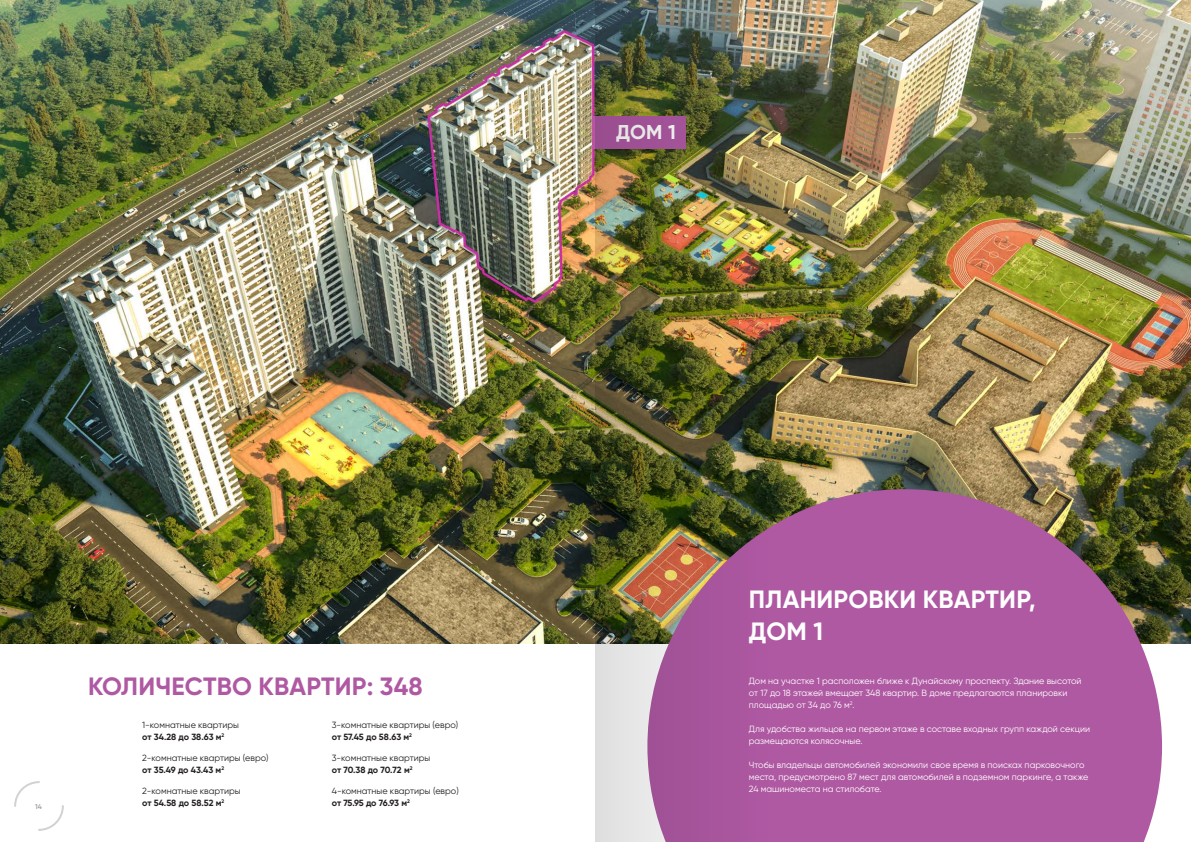
<style>
.page{position:relative;width:1191px;height:842px;background:#fff}
.page>*{position:absolute;margin:0;border:0;box-sizing:border-box;transform-origin:0 0}
.Citata-25-bold-caps{font:700 25px/32px "Gilroy";letter-spacing:.01em;color:#fff}
.Citata-25-bold-caps-2{font:700 25px "Gilroy";letter-spacing:.01em;color:#af59a3}
.Head-30{font:700 20px "Gilroy";color:#fff}
.text-9-white{font:9px/12px "Gilroy";color:#fff}
.text-9-white-2{font:9px/12px "Gilroy";color:#231f20}
.text-9-white-3{font:700 9px "Gilroy";letter-spacing:-.02em;color:#231f20}
.t1{font:700 7px "Gilroy";color:#a8a9ad}
.s1{font-weight:700}
</style>
<div class="page">
<img style="left:0;top:0;width:1191px;height:644px">
<svg style="left:768px;top:489px;width:394px;height:353px;background:#a65a96"></svg>
<div style="left:593px;top:116px;width:93px;height:32px;background:#af59a3"></div>
<svg style="left:14px;top:781px;width:50px;height:50px"></svg>
<img style="left:595px;top:0;width:173px;height:842px">
<p class="Head-30" style="left:616px;top:120px;width:61px">ДОМ 1</p>
<p class="t1" style="left:35px;top:802px;width:8px">14</p>
<p class="Citata-25-bold-caps-2" style="left:88px;top:671px;width:336px">КОЛИЧЕСТВО КВАРТИР: 348</p>
<p class="text-9-white-2" style="left:142px;top:718px;width:98px">1-комнатные квартиры <span class="s1">от 34.28 до 38.63 м</span><sup>2</sup></p>
<p class="text-9-white-2" style="left:332px;top:718px;width:128px">3-комнатные квартиры (евро)</p>
<p class="text-9-white-3" style="left:332px;top:731px;width:82px">от 57.45 до 58.63 м<sup>2</sup></p>
<p class="text-9-white-2" style="left:142px;top:752px;width:128px">2-комнатные квартиры (евро)</p>
<p class="text-9-white-3" style="left:142px;top:764px;width:83px">от 35.49 до 43.43 м<sup>2</sup></p>
<p class="text-9-white-2" style="left:142px;top:785px;width:100px">2-комнатные квартиры</p>
<p class="text-9-white-3" style="left:142px;top:797px;width:84px">от 54.58 до 58.52 м<sup>2</sup></p>
<p class="text-9-white-2" style="left:332px;top:752px;width:100px">3-комнатные квартиры</p>
<p class="text-9-white-3" style="left:332px;top:764px;width:82px">от 70.38 до 70.72 м<sup>2</sup></p>
<p class="text-9-white-2" style="left:332px;top:785px;width:128px">4-комнатные квартиры (евро)</p>
<p class="text-9-white-3" style="left:332px;top:797px;width:80px">от 75.95 до 76.93 м<sup>2</sup></p>
<p class="Citata-25-bold-caps" style="left:749px;top:583px;width:288px">ПЛАНИРОВКИ КВАРТИР,<br>ДОМ 1</p>
<p class="text-9-white" style="left:749px;top:675px;width:334px">Дом на участке 1 расположен ближе к Дунайскому проспекту. Здание высотой от 17 до 18 этажей вмещает 348 квартир. В доме предлагаются планировки площадью от 34 до 76 м<sup>2</sup>.</p>
<p class="text-9-white" style="left:749px;top:723px;width:343px">Для удобства жильцов на первом этаже в составе входных групп каждой секции размещаются колясочные.</p>
<p class="text-9-white" style="left:749px;top:759px;width:341px">Чтобы владельцы автомобилей экономили свое время в поисках парковочного места, предусмотрено 87 мест для автомобилей в подземном паркинге, а также<br>24 машиноместа на стилобате.</p>
</div>
